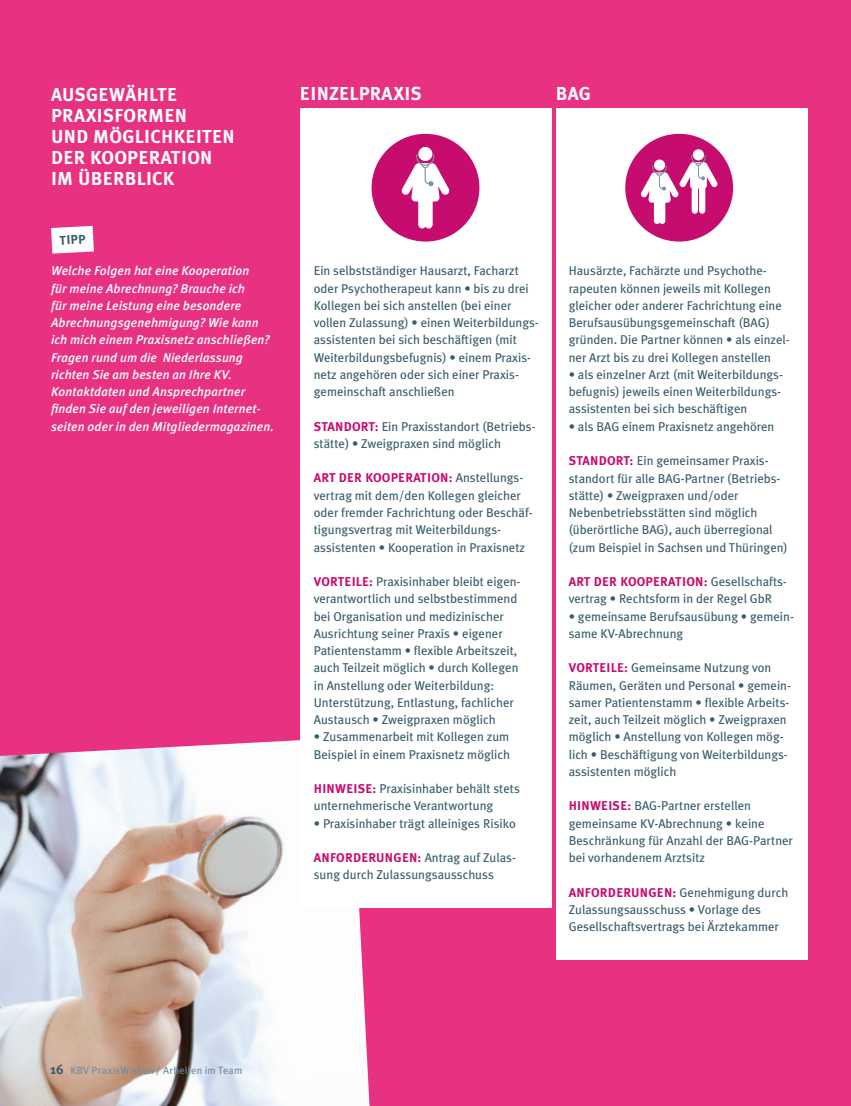
<style>
.page{position:relative;width:851px;height:1106px;background:#fff}
.page>*{position:absolute;margin:0;border:0;box-sizing:border-box;transform-origin:0 0}
.t1{font:700 18.75px/21px "Meta Plus";letter-spacing:.02em;color:#fff}
.t2{font:12.75px/17.2px "Meta Plus";color:#385c6b}
.t3{font:italic 500 12.75px/17.2px "Meta Plus";letter-spacing:.01em;color:#fff}
.t4{font:700 12.75px "Meta Plus";color:#385c6b}
.t5{font:10.5px "Meta Plus";letter-spacing:.02em;color:#6e8c9b}
.s1{font-weight:700;color:#c70c6f}
.s2{font-weight:700;font-size:13.5px;color:#385c6b}
</style>
<div class="page">
<div style="left:0;top:0;width:850px;height:1106px;background:#e83181"></div>
<img style="left:0;top:740px;width:369px;height:366px">
<div style="left:300px;top:108px;width:251px;height:800px;background:#fff"></div>
<div style="left:556px;top:108px;width:250px;height:852px;background:#fff"></div>
<svg style="left:51px;top:226px;width:43px;height:28px"></svg>
<div style="left:625px;top:134px;width:108px;height:107px;background:#c70c6f;border-radius:50%"></div>
<div style="left:371px;top:134px;width:108px;height:107px;background:#c70c6f;border-radius:50%"></div>
<svg style="left:401px;top:147px;width:49px;height:81px"></svg>
<svg style="left:640px;top:149px;width:77px;height:75px"></svg>
<h1 class="t1" style="left:51px;top:84px;width:185px">AUSGEWÄHLTE<br>PRAXISFORMEN<br>UND MÖGLICHKEITEN<br>DER KOOPERATION<br>IM ÜBERBLICK</h1>
<p class="t4" style="left:59px;top:233px;width:20px;rotate:-3deg">TIPP</p>
<p class="t3" style="left:51px;top:262px;width:224px">Welche Folgen hat eine Kooperation<br>für meine Abrechnung? Brauche ich<br>für meine Leistung eine besondere Abrechnungsgenehmigung? Wie kann ich mich einem Praxisnetz anschließen?<br>Fragen rund um die Niederlassung richten Sie am besten an Ihre KV.<br>Kontaktdaten und Ansprechpartner finden Sie auf den jeweiligen Internet&shy;seiten oder in den Mitgliedermagazinen.</p>
<h1 class="t1" style="left:300px;top:83px;width:123px">EINZELPRAXIS</h1>
<h1 class="t1" style="left:556px;top:83px;width:24px">BAG</h1>
<p class="t2" style="left:314px;top:262px;width:226px">Ein selbstständiger Hausarzt, Facharzt oder Psychotherapeut kann • bis zu drei Kollegen bei sich anstellen (bei einer vollen Zulassung) • einen Weiterbildungs&shy;assistenten bei sich beschäftigen (mit Weiterbildungsbefugnis) • einem Praxis&shy;netz angehören oder sich einer Praxis&shy;gemeinschaft anschließen</p>
<p class="t2" style="left:314px;top:417px;width:223px"><span class="s1">STANDORT:</span> Ein Praxisstandort (Betriebs&shy;stätte) • Zweigpraxen sind möglich</p>
<p class="t2" style="left:314px;top:469px;width:220px"><span class="s1">ART DER KOOPE RATION:</span> Anstellungs&shy;vertrag mit dem/den Kollegen gleicher oder fremder Fachrichtung oder Beschäf&shy;tigungsvertrag mit Weiterbildungs&shy;assistenten • Kooperation in Praxisnetz</p>
<p class="t2" style="left:314px;top:573px;width:208px"><span class="s1">VORTEILE:</span> Praxisinhaber bleibt eigen&shy;verantwortlich und selbstbestimmend bei Organisation und medizinischer Ausrichtung seiner Praxis • eigener Patientenstamm • flexible Arbeitszeit, auch Teilzeit möglich • durch Kollegen in Anstellung oder Weiterbildung:<br>Unterstützung, Entlastung, fachlicher Austausch • Zweigpraxen möglich</p>
<p class="t2" style="left:314px;top:728px;width:198px">• Zusammenarbeit mit Kollegen zum<br>Beispiel in einem Praxisnetz möglich</p>
<p class="t2" style="left:314px;top:780px;width:207px"><span class="s1">H INWE ISE:</span> Praxisinhaber behält stets unternehmerische Verantwortung</p>
<p class="t2" style="left:314px;top:814px;width:204px">• Praxisinhaber trägt alleiniges Risiko</p>
<p class="t2" style="left:314px;top:849px;width:204px"><span class="s1">ANFORDERUNGEN:</span> Antrag auf Zulas&shy;sung durch Zulassungsausschuss</p>
<p class="t2" style="left:568px;top:262px;width:222px">Hausärzte, Fachärzte und Psychothe&shy;rapeuten können jeweils mit Kollegen gleicher oder anderer Fachrichtung eine Berufsausübungsgemeinschaft (BAG) gründen. Die Partner können • als einzel&shy;ner Arzt bis zu drei Kollegen anstellen</p>
<p class="t2" style="left:568px;top:366px;width:216px">• als einzelner Arzt (mit Weiterbildungs&shy;befugnis) jeweils einen Weiterbildungs&shy;assistenten bei sich beschäftigen</p>
<p class="t2" style="left:568px;top:417px;width:207px">• als BAG einem Praxisnetz angehören</p>
<p class="t2" style="left:568px;top:452px;width:220px"><span class="s1">STANDORT:</span> Ein gemeinsamer Praxis&shy;standort für alle BAG-Partner (Betriebs&shy;stätte) • Zweigpraxen und/oder<br>N ebenbetriebsstätten sind möglich (überörtliche BAG), auch überregional (zum Beispiel in Sachsen und Thüringen)</p>
<p class="t2" style="left:568px;top:573px;width:220px"><span class="s1">ART DER KOOPE RATION:</span> Gesellschafts&shy;vertrag • Rechtsform in der Regel GbR</p>
<p class="t2" style="left:568px;top:607px;width:227px">• gemeinsame Berufsausübung • gemein&shy;same KV-Abrechnung</p>
<p class="t2" style="left:568px;top:659px;width:224px"><span class="s1">VORTEILE:</span> Gemeinsame N utzung von Räumen, Geräten und Personal • gemein&shy;samer Patientenstamm • flexible Arbeits&shy;zeit, auch Teilzeit möglich • Zweigpraxen möglich • Anstellung von Kollegen mög&shy;lich • Beschäftigung von Weiterbildungs&shy;assistenten möglich</p>
<p class="t2" style="left:568px;top:797px;width:226px"><span class="s1">H INWE ISE:</span> BAG-Partner erstellen gemeinsame KV-Abrechnung • keine Beschränkung für Anzahl der BAG-Partner bei vorhandenem Arztsitz</p>
<p class="t2" style="left:568px;top:883px;width:221px"><span class="s1">ANFORDERUNGEN:</span> Genehmigung durch<br>Zulassungsausschuss • Vorlage des<br>Gesellschaftsvertrags bei Ärztekammer</p>
<p class="t5" style="left:50px;top:1064px;width:193px"><span class="s2">16</span> KBV PraxisWissen / Arbeiten im Team</p>
</div>
